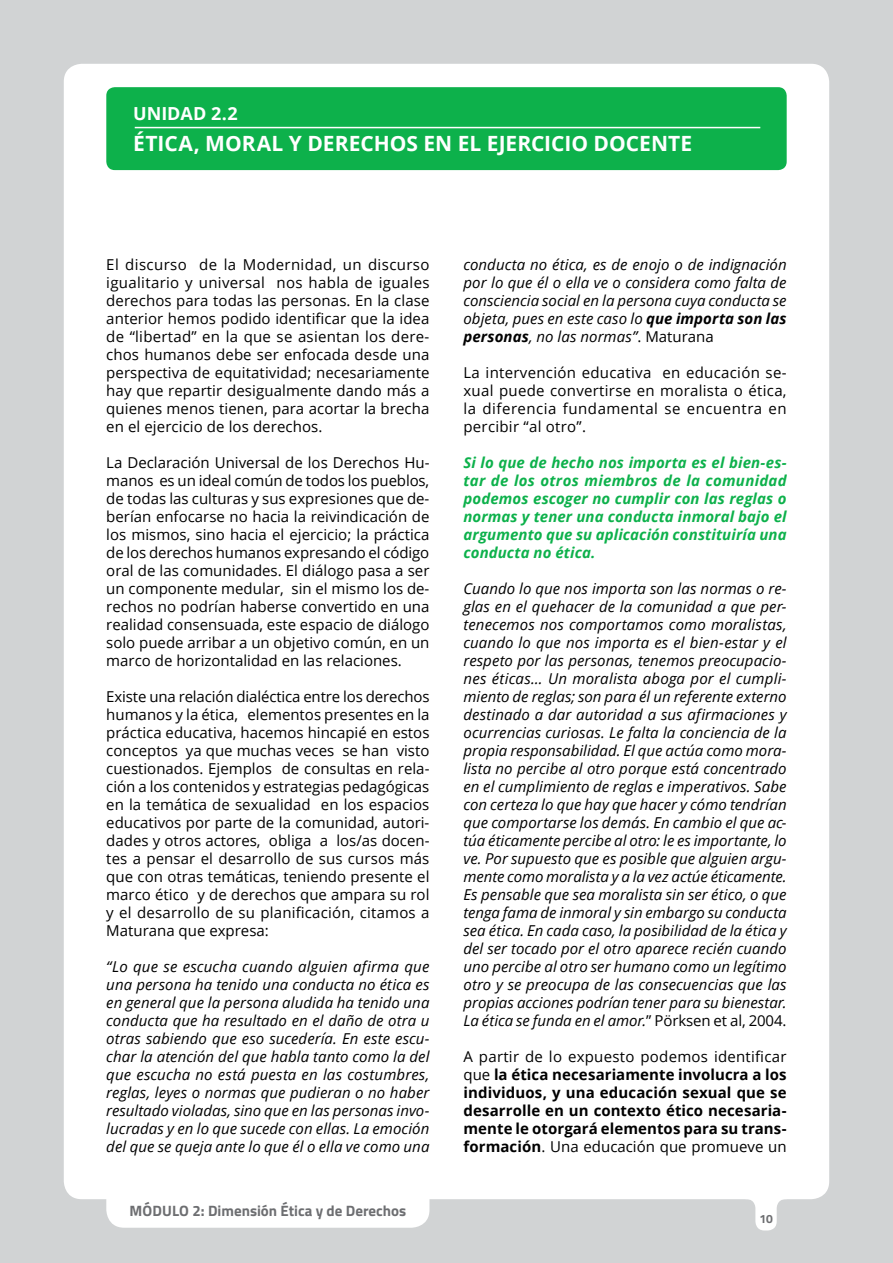
<style>
.page{position:relative;width:893px;height:1263px;background:#d1d3d4}
.page>*{position:absolute;margin:0;border:0;box-sizing:border-box;transform-origin:0 0}
.t1{font:700 21px "Open Sans";color:#fff}
.t2{font:700 18px "Open Sans";letter-spacing:-.005em;color:#fff}
.t3{font:italic 15px/18px "Open Sans";letter-spacing:.005em;color:#000;text-align:justify}
.t4{font:15px/18px "Open Sans";letter-spacing:.005em;color:#000;text-align:justify}
.t5{font:700 15px/18px "Open Sans";letter-spacing:.005em;color:#000;text-align:justify}
.t6{font:italic 700 15px/18px "Open Sans";letter-spacing:.005em;color:#0db14b;text-align:justify}
.t7{font:700 15px "Titillium Web";color:#6d6e71}
.t8{font:700 12px "Titillium Web";color:#6d6e71}
.s1{font-weight:700}
.s2{font-style:normal}
.s3{font-weight:400}
</style>
<div class="page">
<div style="left:64px;top:64px;width:765px;height:1135px;background:#fff;border-radius:18px"></div>
<div style="left:106px;top:1174px;width:323px;height:54px;background:#fff;border-radius:18px"></div>
<svg style="left:745px;top:1199px;width:42px;height:31px"></svg>
<div style="left:106px;top:87px;width:681px;height:83px;background:#0db14b;border-radius:9px"></div>
<hr style="left:135px;top:127px;width:625px;height:1px;background:#fff">
<p class="t2" style="left:133px;top:101px;width:106px">unidad 2.2</p>
<h1 class="t1" style="left:133px;top:129px;width:560px">Ética, Moral y Derechos en el ejercicio docente</h1>
<p class="t4" style="left:106px;top:255px;width:325px">El discurso de la Modernidad, un discurso igualitario y universal nos habla de iguales derechos para todas las personas. En la clase anterior hemos podido identificar que la idea de “libertad” en la que se asientan los dere&shy;chos humanos debe ser enfocada desde una perspectiva de equitatividad; necesariamente hay que repartir desigualmente dando más a quienes menos tienen, para acortar la brecha en el ejercicio de los derechos.</p>
<p class="t4" style="left:106px;top:453px;width:325px">La Declaración Universal de los Derechos Hu&shy;manos es un ideal común de todos los pueblos, de todas las culturas y sus expresiones que de&shy;berían enfocarse no hacia la reivindicación de los mismos, sino hacia el ejercicio; la práctica de los derechos humanos expresando el código oral de las comunidades. El diálogo pasa a ser un componente medular, sin el mismo los de&shy;rechos no podrían haberse convertido en una realidad consensuada, este espacio de diálogo solo puede arribar a un objetivo común, en un marco de horizontalidad en las relaciones.</p>
<p class="t4" style="left:106px;top:687px;width:325px">Existe una relación dialéctica entre los derechos humanos y la ética, elementos presentes en la práctica educativa, hacemos hincapié en estos conceptos ya que muchas veces se han visto cuestionados. Ejemplos de consultas en rela&shy;ción a los contenidos y estrategias pedagógicas en la temática de sexualidad en los espacios educativos por parte de la comunidad, autori&shy;dades y otros actores, obliga a los/as docen&shy;tes a pensar el desarrollo de sus cursos más que con otras temáticas, teniendo presente el marco ético y de derechos que ampara su rol y el desarrollo de su planificación, citamos a Maturana que expresa:</p>
<p class="t3" style="left:106px;top:957px;width:325px">“Lo que se escucha cuando alguien afirma que una persona ha tenido una conducta no ética es en general que la persona aludida ha tenido una conducta que ha resultado en el daño de otra u otras sabiendo que eso sucedería. En este escu&shy;char la atención del que habla tanto como la del que escucha no está puesta en las costumbres, reglas, leyes o normas que pudieran o no haber resultado violadas, sino que en las personas invo&shy;lucradas y en lo que sucede con ellas. La emoción del que se queja ante lo que él o ella ve como una</p>
<p class="t7" style="left:130px;top:1199px;width:278px">Módulo 2: Dimensión Ética y de Derechos</p>
<p class="t3" style="left:463px;top:255px;width:325px">conducta no ética, es de enojo o de indignación por lo que él o ella ve o considera como falta de consciencia social en la persona cuya conducta se objeta, pues en este caso lo <span class="s1">que importa son las personas</span>, no las normas”<span class="s2">. Maturana</span></p>
<p class="t4" style="left:463px;top:363px;width:325px">La intervención educativa en educación se&shy;xual puede convertirse en moralista o ética, la diferencia fundamental se encuentra en percibir “al otro”.</p>
<p class="t6" style="left:463px;top:453px;width:325px">Si lo que de hecho nos importa es el bien-es&shy;tar de los otros miembros de la comunidad podemos escoger no cumplir con las reglas o normas y tener una conducta inmoral bajo el argumento que su aplicación constituiría una conducta no ética.</p>
<p class="t3" style="left:463px;top:579px;width:325px">Cuando lo que nos importa son las normas o re&shy;glas en el quehacer de la comunidad a que per&shy;tenecemos nos comportamos como moralistas, cuando lo que nos importa es el bien-estar y el respeto por las personas, tenemos preocupacio&shy;nes éticas… Un moralista aboga por el cumpli&shy;miento de reglas; son para él un referente externo destinado a dar autoridad a sus afirmaciones y ocurrencias curiosas. Le falta la conciencia de la propia responsabilidad. El que actúa como mora&shy;lista no percibe al otro porque está concentrado en el cumplimiento de reglas e imperativos. Sabe con certeza lo que hay que hacer y cómo tendrían que comportarse los demás. En cambio el que ac&shy;túa éticamente percibe al otro: le es importante, lo ve. Por supuesto que es posible que alguien argu&shy;mente como moralista y a la vez actúe éticamente.<br>Es pensable que sea moralista sin ser ético, o que tenga fama de inmoral y sin embargo su conducta sea ética. En cada caso, la posibilidad de la ética y del ser tocado por el otro aparece recién cuando uno percibe al otro ser humano como un legítimo otro y se preocupa de las consecuencias que las propias acciones podrían tener para su bienestar.<br>La ética se funda en el amor.<span class="s2">” Pörksen et al, 2004.</span></p>
<p class="t5" style="left:463px;top:1047px;width:325px"><span class="s3">A partir de lo expuesto podemos identificar que</span> la ética necesariamente involucra a los individuos, y una educación sexual que se desarrolle en un contexto ético necesaria&shy;mente le otorgará elementos para su trans&shy;formación<span class="s3">. Una educación que promueve un</span></p>
<p class="t8" style="left:759px;top:1210px;width:15px">10</p>
</div>
